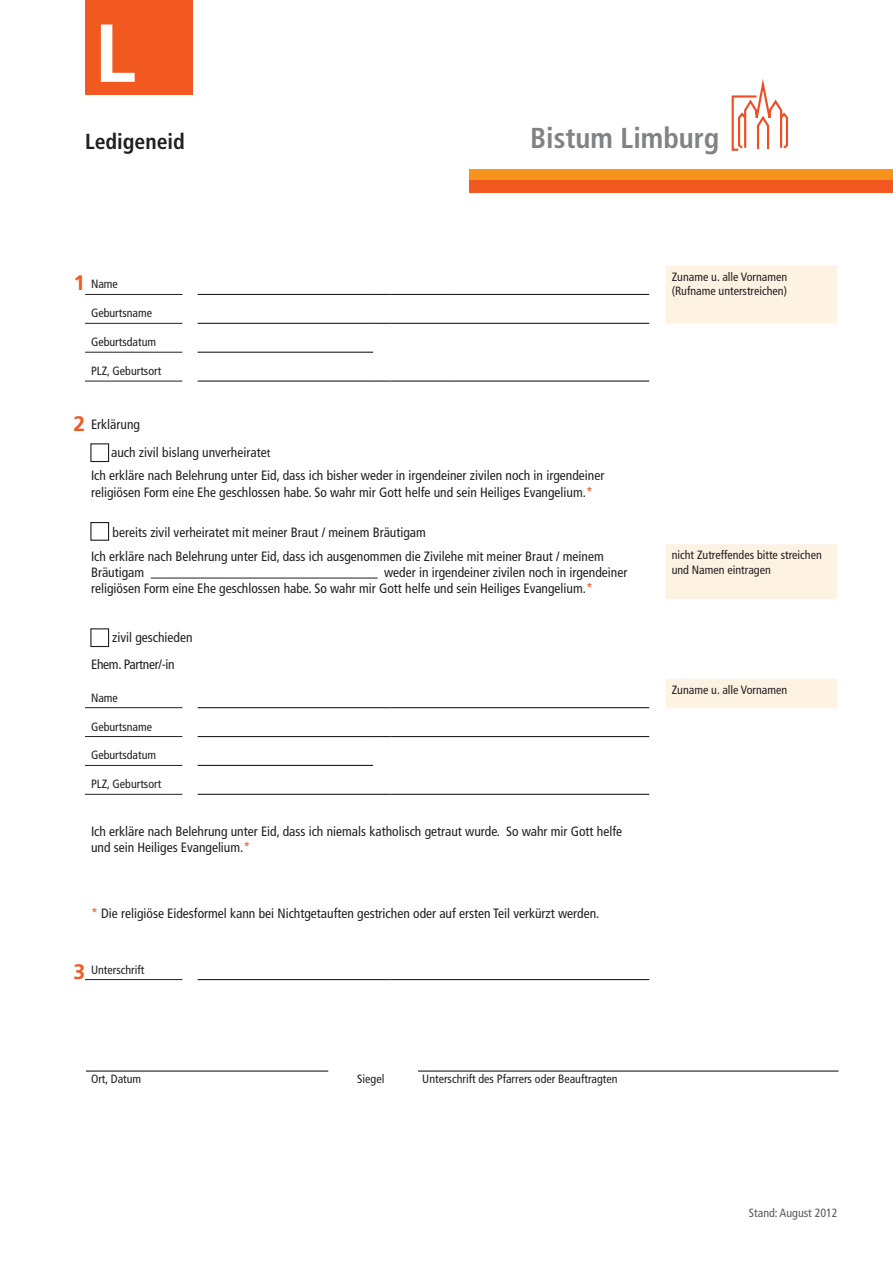
<style>
.page{position:relative;width:893px;height:1263px;background:#fff}
.page>*{position:absolute;margin:0;border:0;box-sizing:border-box;transform-origin:0 0}
.t1{font:700 82.2px "Frutiger LT Pro";color:#fff}
.t2{font:700 condensed 28.8px "Frutiger";color:#808285}
.t3{font:700 condensed 21.75px "Frutiger LT Pro";color:#231f20}
.t4{font:700 21px "Frutiger LT Pro";color:#f15921}
.t5{font:condensed 13.5px/16.2px "Frutiger LT Pro";color:#231f20}
.t6{font:condensed 12px/14.4px "Frutiger LT Pro";color:#231f20}
.t7{font:condensed 12px "Frutiger LT Pro";color:#57585a}
.s1{font-size:12px}
.s2{color:#f15921}
</style>
<div class="page">
<div style="left:470px;top:169px;width:423px;height:12px;background:#f7931d"></div>
<div style="left:470px;top:180px;width:423px;height:13px;background:#f15921"></div>
<svg style="left:732px;top:79px;width:56px;height:72px"></svg>
<svg style="left:666px;top:266px;width:171px;height:442px"></svg>
<div style="left:666px;top:352px;width:171px;height:29px;background:#fff"></div>
<hr style="left:85px;top:294px;width:97px;height:1px;background:#231f20">
<hr style="left:85px;top:323px;width:97px;height:1px;background:#231f20">
<hr style="left:85px;top:352px;width:97px;height:1px;background:#231f20">
<hr style="left:85px;top:381px;width:97px;height:1px;background:#231f20">
<hr style="left:85px;top:707px;width:97px;height:1px;background:#231f20">
<hr style="left:85px;top:736px;width:97px;height:1px;background:#231f20">
<hr style="left:85px;top:765px;width:97px;height:1px;background:#231f20">
<hr style="left:85px;top:794px;width:97px;height:1px;background:#231f20">
<hr style="left:85px;top:979px;width:97px;height:1px;background:#231f20">
<hr style="left:198px;top:294px;width:175px;height:1px;background:#231f20">
<svg style="left:373px;top:294px;width:17px;height:1px"></svg>
<hr style="left:390px;top:294px;width:62px;height:1px;background:#231f20">
<hr style="left:452px;top:294px;width:197px;height:1px;background:#231f20">
<hr style="left:198px;top:323px;width:175px;height:1px;background:#231f20">
<svg style="left:373px;top:323px;width:17px;height:1px"></svg>
<hr style="left:390px;top:323px;width:62px;height:1px;background:#231f20">
<hr style="left:452px;top:323px;width:197px;height:1px;background:#231f20">
<hr style="left:198px;top:352px;width:175px;height:1px;background:#231f20">
<hr style="left:198px;top:380px;width:175px;height:2px;background:#231f20">
<svg style="left:373px;top:380px;width:17px;height:2px"></svg>
<hr style="left:390px;top:380px;width:62px;height:2px;background:#231f20">
<hr style="left:452px;top:380px;width:197px;height:2px;background:#231f20">
<hr style="left:198px;top:765px;width:175px;height:1px;background:#231f20">
<hr style="left:198px;top:794px;width:175px;height:1px;background:#231f20">
<svg style="left:373px;top:794px;width:17px;height:1px"></svg>
<hr style="left:390px;top:794px;width:62px;height:1px;background:#231f20">
<hr style="left:452px;top:794px;width:197px;height:1px;background:#231f20">
<hr style="left:198px;top:707px;width:175px;height:1px;background:#231f20">
<svg style="left:373px;top:707px;width:17px;height:1px"></svg>
<hr style="left:390px;top:707px;width:62px;height:1px;background:#231f20">
<hr style="left:452px;top:707px;width:197px;height:1px;background:#231f20">
<hr style="left:198px;top:736px;width:175px;height:1px;background:#231f20">
<svg style="left:373px;top:736px;width:17px;height:1px"></svg>
<hr style="left:390px;top:736px;width:62px;height:1px;background:#231f20">
<hr style="left:452px;top:736px;width:197px;height:1px;background:#231f20">
<hr style="left:198px;top:979px;width:175px;height:1px;background:#231f20">
<svg style="left:373px;top:979px;width:17px;height:1px"></svg>
<hr style="left:390px;top:979px;width:62px;height:1px;background:#231f20">
<hr style="left:452px;top:979px;width:197px;height:1px;background:#231f20">
<hr style="left:151px;top:578px;width:227px;height:1px;background:#231f20">
<div style="left:85px;top:0;width:108px;height:95px;background:#f15921"></div>
<div style="left:90px;top:443px;width:19px;height:19px;border:1px solid #231f20"></div>
<hr style="left:418px;top:1070px;width:421px;height:1px;background:#231f20">
<hr style="left:86px;top:1070px;width:242px;height:1px;background:#231f20">
<div style="left:90px;top:522px;width:19px;height:19px;border:1px solid #231f20"></div>
<div style="left:90px;top:628px;width:19px;height:19px;border:1px solid #231f20"></div>
<h1 class="t1" style="left:94px;top:5px;width:43px">L</h1>
<h3 class="t3" style="left:85px;top:129px;width:101px">Ledigeneid</h3>
<h2 class="t2" style="left:530px;top:121px;width:191px">Bistum Limburg</h2>
<h3 class="t4" style="left:73px;top:270px;width:13px">1</h3>
<p class="t6" style="left:91px;top:277px;width:28px">Name</p>
<p class="t6" style="left:672px;top:269px;width:117px">Zuname u. alle Vornamen (Rufname unterstreichen)</p>
<p class="t6" style="left:91px;top:306px;width:63px">Geburtsname</p>
<p class="t6" style="left:91px;top:335px;width:67px">Geburtsdatum</p>
<p class="t6" style="left:91px;top:364px;width:72px">PLZ, Geburtsort</p>
<h3 class="t4" style="left:73px;top:411px;width:13px">2</h3>
<p class="t5" style="left:111px;top:411px;width:161px;line-height:27.2px;text-indent:-20px">Erklärung<br>auch zivil bislang unverheirate<span class="s1">t</span></p>
<p class="t5" style="left:91px;top:468px;width:515px">Ich erkläre nach Belehrung unter Eid, dass ich bisher weder in irgendeiner zivilen noch in irgendeiner religiösen Form eine Ehe geschlossen habe. So wahr mir Gott helfe und sein Heiliges Evangelium.<span class="s2">*</span></p>
<p class="t5" style="left:91px;top:520px;width:514px;line-height:23.9px;text-indent:22px">bereits zivil verheiratet mit meiner Braut / meinem Bräutigam<br>Ich erkläre nach Belehrung unter Eid, dass ich ausgenommen die Zivilehe mit meiner Braut / meinem</p>
<p class="t5" style="left:91px;top:564px;width:55px">Bräutigam</p>
<p class="t5" style="left:91px;top:564px;width:538px;text-indent:293px">weder in irgendeiner zivilen noch in irgendeiner religiösen Form eine Ehe geschlossen habe. So wahr mir Gott helfe und sein Heiliges Evangelium.<span class="s2">*</span></p>
<p class="t5" style="left:91px;top:624px;width:103px;line-height:27.2px;text-indent:21px">zivil geschieden<br>Ehem. Partner/-in</p>
<p class="t6" style="left:91px;top:690px;width:28px">Name</p>
<p class="t6" style="left:91px;top:719px;width:63px">Geburtsname</p>
<p class="t6" style="left:91px;top:748px;width:67px">Geburtsdatum</p>
<p class="t6" style="left:91px;top:777px;width:72px">PLZ, Geburtsort</p>
<p class="t5" style="left:91px;top:823px;width:533px">Ich erkläre nach Belehrung unter Eid, dass ich niemals katholisch getraut wurde. So wahr mir Gott helfe und sein Heiliges Evangelium.<span class="s2">*</span></p>
<p class="t5" style="left:91px;top:905px;width:510px"><span class="s2">*</span> Die religiöse Eidesformel kann bei Nichtgetauften gestrichen oder auf ersten Teil verkürzt werden.</p>
<h3 class="t4" style="left:73px;top:959px;width:13px">3</h3>
<p class="t6" style="left:91px;top:962px;width:55px">Unterschrift</p>
<p class="t6" style="left:91px;top:1072px;width:52px">Ort, Datum</p>
<p class="t6" style="left:357px;top:1072px;width:29px">Siegel</p>
<p class="t6" style="left:422px;top:1072px;width:197px">Unterschrift des Pfarrers oder Beauftragten</p>
<p class="t6" style="left:672px;top:548px;width:152px">nicht Zutreffendes bitte streichen und Namen eintragen</p>
<p class="t6" style="left:672px;top:682px;width:117px">Zuname u. alle Vornamen</p>
<p class="t7" style="left:749px;top:1205px;width:90px">Stand: August 2012</p>
</div>
